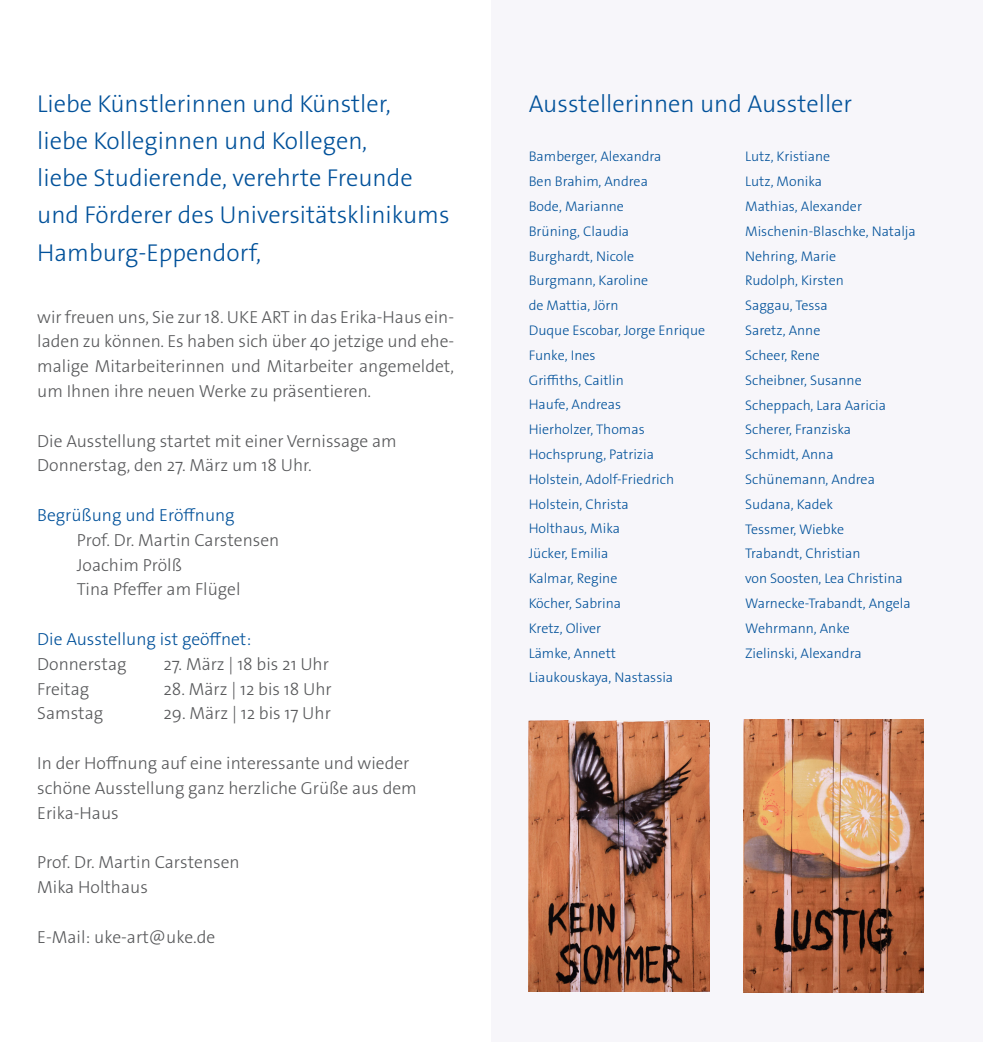
<style>
.page{position:relative;width:983px;height:1042px;background:#fff}
.page>*{position:absolute;margin:0;border:0;box-sizing:border-box;transform-origin:0 0}
.t1{font:300 24.5px/37.3px "The Sans Os F";color:#01519a}
.t2{font:300 17.5px/24.8px "The Sans Os F";color:#57585a}
.t3{font:300 17.5px "The Sans Os F";color:#01519a}
.t4{font:300 14px/24.8px "The Sans Os F";color:#01519a}
</style>
<div class="page">
<div style="left:491px;top:0;width:491px;height:1042px;background:#f7f6fa"></div>
<img style="left:743px;top:719px;width:180px;height:273px">
<img style="left:528px;top:721px;width:181px;height:271px">
<h1 class="t1" style="left:37px;top:85px;width:414px">Liebe Künstlerinnen und Künstler,<br>liebe Kolleginnen und Kollegen,<br>liebe Studierende, verehrte Freunde und Förderer des Universitätsklinikums Hamburg-Eppendorf,</h1>
<p class="t2" style="left:37px;top:304px;width:418px;text-align:justify">wir freuen uns, Sie zur 18. UKE ART in das Erika-Haus ein&shy;laden zu können. Es haben sich über 40 jetzige und ehe&shy;malige Mitarbeiterinnen und Mitarbeiter angemeldet, um Ihnen ihre neuen Werke zu präsentieren.</p>
<p class="t2" style="left:37px;top:428px;width:361px">Die Ausstellung startet mit einer Vernissage am<br>Donnerstag, den 27. März um 18 Uhr.</p>
<p class="t3" style="left:37px;top:504px;width:199px">Begrüßung und Eröffnung</p>
<p class="t2" style="left:77px;top:527px;width:204px">Prof. Dr. Martin Carstensen<br>Joachim Prölß<br>Tina Pfeffer am Flügel</p>
<p class="t3" style="left:37px;top:628px;width:215px">Die Ausstellung ist geöffnet:</p>
<p class="t2" style="left:37px;top:651px;width:91px">Donnerstag</p>
<p class="t2" style="left:163px;top:651px;width:167px">27. März | 18 bis 21 Uhr</p>
<p class="t2" style="left:37px;top:676px;width:54px">Freitag</p>
<p class="t2" style="left:163px;top:676px;width:170px">28. März | 12 bis 18 Uhr</p>
<p class="t2" style="left:37px;top:701px;width:67px">Samstag</p>
<p class="t2" style="left:163px;top:701px;width:169px">29. März | 12 bis 17 Uhr</p>
<p class="t2" style="left:37px;top:751px;width:381px">In der Hoffnung auf eine interessante und wieder schöne Ausstellung ganz herzliche Grüße aus dem<br>Erika-Haus</p>
<p class="t2" style="left:37px;top:850px;width:204px">Prof. Dr. Martin Carstensen<br>Mika Holthaus</p>
<p class="t2" style="left:37px;top:924px;width:180px">E-Mail: uke-art@uke.de</p>
<h1 class="t1" style="left:528px;top:85px;width:325px">Ausstellerinnen und Aussteller</h1>
<p class="t4" style="left:528px;top:144px;width:178px">Bamberger, Alexandra<br>Ben Brahim, Andrea<br>Bode, Marianne<br>Brüning, Claudia<br>Burghardt, Nicole<br>Burgmann, Karoline<br>de Mattia, Jörn<br>Duque Escobar, Jorge Enrique<br>Funke, Ines<br>Griffiths, Caitlin<br>Haufe, Andreas<br>Hierholzer, Thomas<br>Hochsprung, Patrizia<br>Holstein, Adolf-Friedrich<br>Holstein, Christa<br>Holthaus, Mika<br>Jücker, Emilia<br>Kalmar, Regine<br>Köcher, Sabrina<br>Kretz, Oliver<br>Lämke, Annett<br>Liaukouskaya, Nastassia</p>
<p class="t4" style="left:745px;top:144px;width:172px">Lutz, Kristiane<br>Lutz, Monika<br>Mathias, Alexander<br>Mischenin-Blaschke, Natalja<br>Nehring, Marie<br>Rudolph, Kirsten<br>Saggau, Tessa<br>Saretz, Anne<br>Scheer, Rene<br>Scheibner, Susanne<br>Scheppach, Lara Aaricia<br>Scherer, Franziska<br>Schmidt, Anna<br>Schünemann, Andrea<br>Sudana, Kadek<br>Tessmer, Wiebke<br>Trabandt, Christian<br>von Soosten, Lea Christina<br>Warnecke-Trabandt, Angela<br>Wehrmann, Anke<br>Zielinski, Alexandra</p>
</div>
